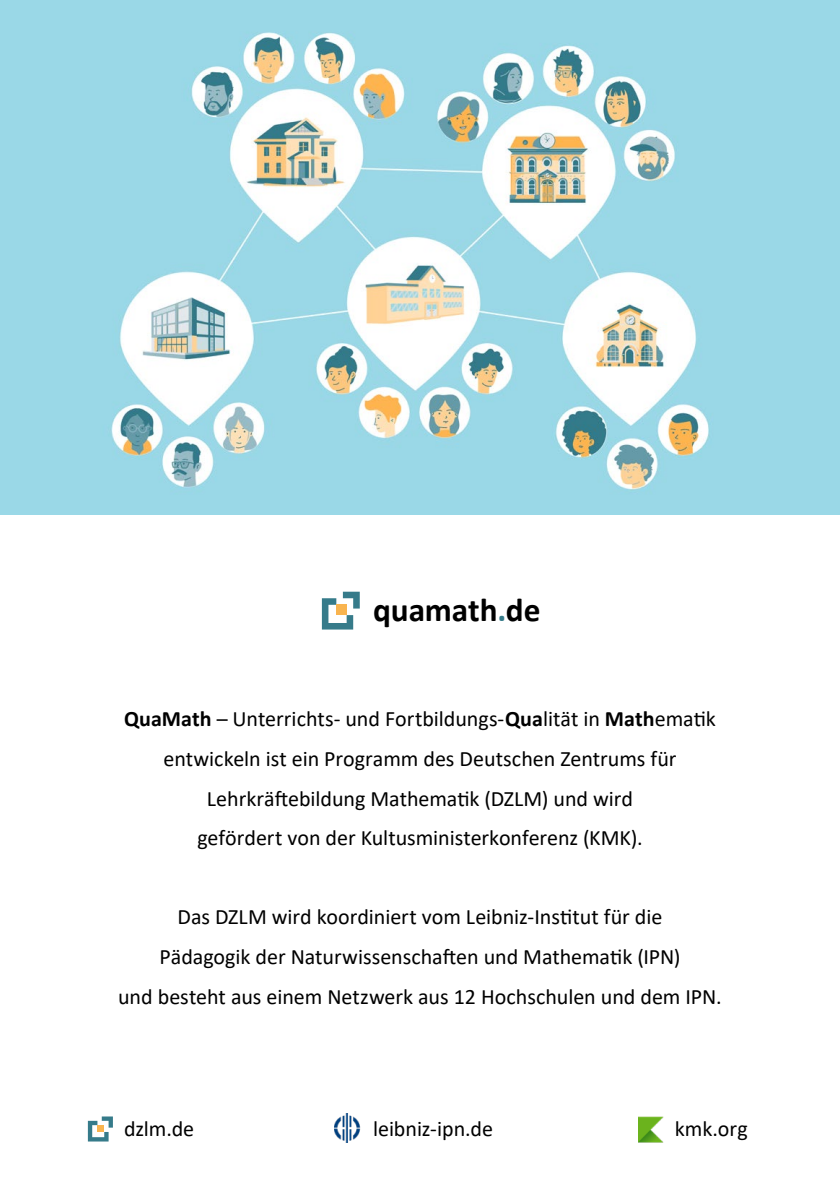
<style>
.page{position:relative;width:840px;height:1191px;background:#fff}
.page>*{position:absolute;margin:0;border:0;box-sizing:border-box;transform-origin:0 0}
.DZLM_Standart{font:700 33.2px "Calibri";letter-spacing:-.005em;color:#000}
.Abstracts{font:22px "Calibri";letter-spacing:-.005em;color:#000}
.DZLM_Standart-2{font:22px "Calibri";letter-spacing:-.005em;color:#000}
.s1{color:#367b8a}
.s2{font-weight:700}
</style>
<div class="page">
<img style="left:0;top:0;width:839px;height:515px">
<svg style="left:88px;top:1116px;width:25px;height:25px"></svg>
<div style="left:97px;top:1125px;width:7px;height:7px;background:#f9b44f"></div>
<svg style="left:321px;top:591px;width:39px;height:38px"></svg>
<svg style="left:322px;top:591px;width:37px;height:38px"></svg>
<div style="left:336px;top:605px;width:10px;height:10px;background:#f9b44f"></div>
<img style="left:334px;top:1113px;width:27px;height:29px">
<img style="left:638px;top:1116px;width:25px;height:26px">
<p class="DZLM_Standart" style="left:373px;top:586px;width:169px">quamath<span class="s1">.</span>de</p>
<p class="Abstracts" style="left:124px;top:703px;width:593px"><span class="s2">QuaMath</span> – Unterrichts- und Fortbildungs-<span class="s2">Qua</span>lität in <span class="s2">Math</span>ematik</p>
<p class="Abstracts" style="left:163px;top:743px;width:514px">entwickeln ist ein Programm des Deutschen Zentrums für</p>
<p class="Abstracts" style="left:207px;top:783px;width:427px">Lehrkräftebildung Mathematik (DZLM) und wird</p>
<p class="Abstracts" style="left:197px;top:822px;width:446px">gefördert von der Kultusministerkonferenz (KMK).</p>
<p class="Abstracts" style="left:177px;top:901px;width:486px">Das DZLM wird koordiniert vom Leibniz-Institut für die</p>
<p class="Abstracts" style="left:159px;top:941px;width:522px">Pädagogik der Naturwissenschaften und Mathematik (IPN)</p>
<p class="Abstracts" style="left:118px;top:981px;width:604px">und besteht aus einem Netzwerk aus 12 Hochschulen und dem IPN.</p>
<p class="DZLM_Standart-2" style="left:124px;top:1113px;width:72px">dzlm.de</p>
<p class="DZLM_Standart-2" style="left:373px;top:1113px;width:121px">leibniz-ipn.de</p>
<p class="DZLM_Standart-2" style="left:674px;top:1113px;width:74px">kmk.org</p>
</div>
